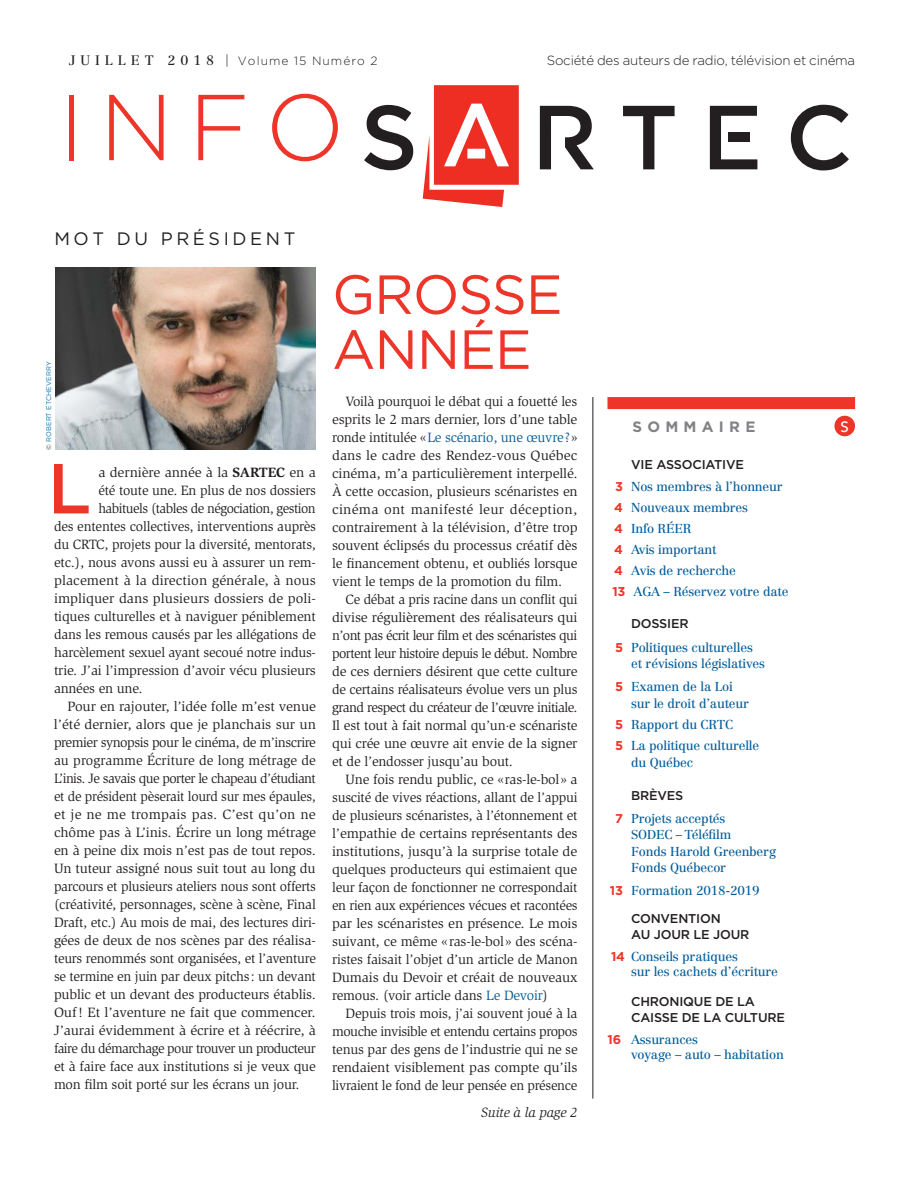
<style>
.page{position:relative;width:918px;height:1188px;background:#fff}
.page>*{position:absolute;margin:0;border:0;box-sizing:border-box;transform-origin:0 0}
.t1{font:300 93.3px "Gotham";color:#ee3529}
.t2{font:500 70.65px "Gotham";color:#ee3529}
.TITRE_Rouge{font:55.05px/55.1px "Gotham";letter-spacing:-.02em;color:#ee3529}
.t3{font:18px "Gotham";letter-spacing:.2em;color:#231f20}
.t4{font:700 15px "Gotham";letter-spacing:.35em;color:#808285}
.t5{font:500 15px "Avenir";color:#fff}
.t6{font:13.8px/18px "Slimbach Std";letter-spacing:-.015em;color:#231f20;text-align:justify}
.t7{font:13.8px "Slimbach Std";letter-spacing:-.035em;color:#231f20}
.t8{font:13.8px "Slimbach Std";letter-spacing:.005em;color:#231f20}
.t9{font:italic 13.8px "Slimbach Std";letter-spacing:-.015em;color:#231f20}
.t10{font:300 13.35px "Gotham";letter-spacing:-.015em;color:#231f20}
.t11{font:12.75px/21.1px "Centennial LT Std";letter-spacing:-.015em;color:#005d9b}
.t12{font:500 12.75px/16.5px "Gotham";letter-spacing:-.015em;color:#231f20}
.t13{font:300 12px "Gotham";letter-spacing:.085em;color:#231f20}
.t14{font:6.75px "Gotham";letter-spacing:.01em;color:#0072b3}
.s1{font-family:"Centennial LT Std";font-weight:400;font-size:13.5px}
.s2{font-size:13.5px}
.s3{color:#231f20}
.s4{font-weight:700}
.s5{color:#005d9b}
.s6{font-family:"Gotham";font-weight:500;color:#231f20}
.s7{font-family:"Gotham";font-weight:700;color:#ee3529}
.s8{color:#015ca0}
</style>
<div class="page">
<svg style="left:364px;top:105px;width:49px;height:65px"></svg>
<svg style="left:623px;top:106px;width:52px;height:63px"></svg>
<svg style="left:791px;top:105px;width:58px;height:65px"></svg>
<svg style="left:540px;top:106px;width:54px;height:63px"></svg>
<svg style="left:710px;top:106px;width:47px;height:63px"></svg>
<svg style="left:423px;top:85px;width:96px;height:122px"></svg>
<div style="left:608px;top:397px;width:247px;height:12px;background:#ee3529"></div>
<hr style="left:593px;top:397px;width:1px;height:702px;background:#231f20">
<div style="left:834px;top:416px;width:21px;height:20px;background:#ee3529;border-radius:50%"></div>
<img style="left:56px;top:267px;width:260px;height:182px">
<p class="t13" style="left:69px;top:54px;width:310px"><span class="s1">JUILLET 2018</span> <span class="s2">|</span> Volume 15 Numéro 2</p>
<p class="t1" style="left:58px;top:76px;width:288px">INFO</p>
<p class="t3" style="left:54px;top:229px;width:243px">MOT DU PRÉSIDENT</p>
<p class="t10" style="left:547px;top:53px;width:310px">Société des auteurs de radio, télévision et cinéma</p>
<p class="t14" style="left:45px;top:450px;width:89px;rotate:-90deg"><span class="s3">©</span> ROBERT ETCHEVERRY</p>
<p class="t2" style="left:48px;top:448px;width:45px">L</p>
<p class="t6" style="left:98px;top:464px;width:219px">a dernière année à la <span class="s4">SARTEC</span> en a</p>
<p class="t6" style="left:98px;top:482px;width:219px">été toute une. En plus de nos dossiers</p>
<p class="t7" style="left:98px;top:501px;width:219px">habituels (tables de négociation, gestion</p>
<p class="t6" style="left:54px;top:518px;width:264px">des ententes collectives, interventions auprès</p>
<p class="t6" style="left:54px;top:536px;width:263px">du CRTC, projets pour la diversité, mentorats,</p>
<p class="t6" style="left:54px;top:554px;width:263px">etc.), nous avons aussi eu à assurer un rem-</p>
<p class="t8" style="left:54px;top:573px;width:263px">placement à la direction générale, à nous</p>
<p class="t6" style="left:54px;top:590px;width:263px">impliquer dans plusieurs dossiers de poli-</p>
<p class="t6" style="left:54px;top:608px;width:263px">tiques culturelles et à naviguer péniblement</p>
<p class="t6" style="left:54px;top:626px;width:264px">dans les remous causés par les allégations de</p>
<p class="t6" style="left:54px;top:644px;width:263px">harcèlement sexuel ayant secoué notre indus-</p>
<p class="t6" style="left:54px;top:662px;width:263px">trie. J’ai l’impression d’avoir vécu plusieurs</p>
<p class="t6" style="left:54px;top:680px;width:90px">années en une.</p>
<p class="t6" style="left:54px;top:698px;width:264px;text-indent:14px">Pour en rajouter, l’idée folle m’est venue l’été dernier, alors que je planchais sur un premier synopsis pour le cinéma, de m’inscrire au programme Écriture de long métrage de L’inis. Je savais que porter le chapeau d’étudiant et de président pèserait lourd sur mes épaules, et je ne me trompais pas. C’est qu’on ne chôme pas à L’inis. Écrire un long métrage en à peine dix mois n’est pas de tout repos.<br>Un tuteur assigné nous suit tout au long du parcours et plusieurs ateliers nous sont offerts (créativité, personnages, scène à scène, Final Draft, etc.) Au mois de mai, des lectures diri&shy;gées de deux de nos scènes par des réalisa&shy;teurs renommés sont organisées, et l’aventure se termine en juin par deux pitchs: un devant public et un devant des producteurs établis.<br>Ouf! Et l’aventure ne fait que commencer.<br>J’aurai évidemment à écrire et à réécrire, à faire du démarchage pour trouver un producteur et à faire face aux institutions si je veux que mon film soit porté sur les écrans un jour.</p>
<p class="TITRE_Rouge" style="left:332px;top:266px;width:232px">GROSSE<br>ANNÉE</p>
<p class="t6" style="left:332px;top:392px;width:247px;text-indent:14px">Voilà pourquoi le débat qui a fouetté les esprits le 2 mars dernier, lors d’une table ronde intitulée «<span class="s5">Le scénario, une œuvre?</span>» dans le cadre des Rendez-vous Québec cinéma, m’a particulièrement interpellé.<br>À cette occasion, plusieurs scénaristes en cinéma ont manifesté leur déception, contrairement à la télévision, d’être trop souvent éclipsés du processus créatif dès le financement obtenu, et oubliés lorsque vient le temps de la promotion du film.</p>
<p class="t6" style="left:332px;top:590px;width:247px;text-indent:14px">Ce débat a pris racine dans un conflit qui divise régulièrement des réalisateurs qui n’ont pas écrit leur film et des scénaristes qui portent leur histoire depuis le début. Nombre de ces derniers désirent que cette culture de certains réalisateurs évolue vers un plus grand respect du créateur de l’œuvre initiale.<br>Il est tout à fait normal qu’un.e scénariste qui crée une œuvre ait envie de la signer et de l’endosser jusqu’au bout.</p>
<p class="t6" style="left:332px;top:770px;width:247px;text-indent:14px">Une fois rendu public, ce «ras-le-bol» a suscité de vives réactions, allant de l’appui de plusieurs scénaristes, à l’étonnement et l’empathie de certains représentants des institutions, jusqu’à la surprise totale de quelques producteurs qui estimaient que leur façon de fonctionner ne correspondait en rien aux expériences vécues et racontées par les scénaristes en présence. Le mois suivant, ce même «ras-le-bol» des scéna&shy;ristes faisait l’objet d’un article de Manon Dumais du Devoir et créait de nouveaux remous. (voir article dans <span class="s5">Le Devoir</span>)</p>
<p class="t6" style="left:332px;top:1004px;width:247px;text-indent:14px">Depuis trois mois, j’ai souvent joué à la mouche invisible et entendu certains propos tenus par des gens de l’industrie qui ne se rendaient visiblement pas compte qu’ils livraient le fond de leur pensée en présence</p>
<p class="t9" style="left:481px;top:1104px;width:98px">Suite à la page 2</p>
<p class="t4" style="left:632px;top:418px;width:124px">SOMMAIRE</p>
<p class="t11" style="left:612px;top:454px;width:178px;text-indent:19px"><span class="s6">VIE ASSOCIATIVE<br></span><span class="s7">3</span> Nos membres à l’honneur<br><span class="s7">4</span> Nouveaux membres<br><span class="s7">4</span> <span class="s8">Info RÉER<br></span><span class="s7">4</span> Avis important<br><span class="s7">4</span> Avis de recherche<br><span class="s7">13</span> AGA – Réservez votre date</p>
<p class="t11" style="left:615px;top:612px;width:139px;line-height:23.2px;text-indent:16px"><span class="s6">DOSSIER<br></span><span class="s7">5</span> Politiques culturelles</p>
<p class="t11" style="left:615px;top:652px;width:152px;line-height:23.2px;text-indent:16px">et révisions législatives<br><span class="s7">5</span> Examen de la Loi</p>
<p class="t11" style="left:615px;top:693px;width:146px;text-indent:16px">sur le droit d’auteur<br><span class="s7">5</span> Rapport du CRTC<br><span class="s7">5</span> La politique culturelle</p>
<p class="t11" style="left:631px;top:752px;width:63px">du Québec</p>
<p class="t12" style="left:631px;top:786px;width:54px">BRÈVES</p>
<p class="t11" style="left:631px;top:810px;width:102px;line-height:16.5px;text-indent:-16px"><span class="s7">7</span> Projets acceptés<br>SODEC – Téléfilm</p>
<p class="t11" style="left:631px;top:841px;width:146px">Fonds Harold Greenberg</p>
<p class="t11" style="left:631px;top:857px;width:97px">Fonds Québecor</p>
<p class="t11" style="left:610px;top:880px;width:151px"><span class="s7">13</span> Formation 2018-2019</p>
<p class="t12" style="left:631px;top:910px;width:91px">CONVENTION</p>
<p class="t12" style="left:631px;top:926px;width:120px">AU JOUR LE JOUR</p>
<p class="t11" style="left:631px;top:949px;width:149px;line-height:15px;text-indent:-20px"><span class="s7">14</span> Conseils pratiques<br>sur les cachets d’écriture</p>
<p class="t12" style="left:631px;top:993px;width:155px">CHRONIQUE DE LA<br>CAISSE DE LA CULTURE</p>
<p class="t11" style="left:631px;top:1032px;width:154px;line-height:15px;text-indent:-24px"><span class="s7">16</span> Assurances<br>voyage – auto – habitation</p>
<p class="t5" style="left:841px;top:413px;width:10px">S</p>
</div>
